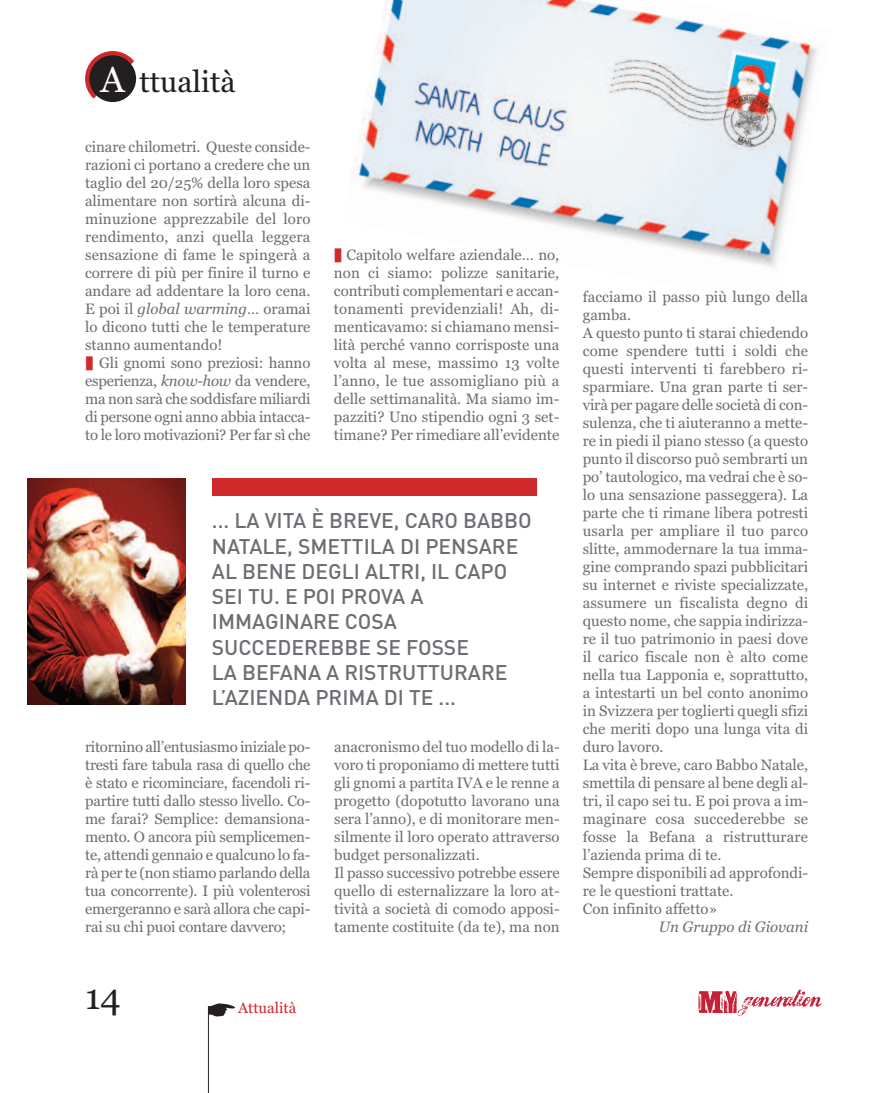
<style>
.page{position:relative;width:872px;height:1093px;background:#fff}
.page>*{position:absolute;margin:0;border:0;box-sizing:border-box;transform-origin:0 0}
.t1{font:36px "Georgia";color:#231f20}
.t2{font:30px "Georgia";color:#231f20}
.t3{font:500 21px/25.2px "DIN Pro";color:#6c6e73}
.t4{font:15px/18px "Georgia";color:#6c6e73;text-align:justify}
.t5{font:italic 15px "Georgia";color:#6c6e73}
.t6{font:15px "Georgia";color:#cf292c}
.s1{font-size:36px;color:#fff}
.s2{font-style:italic}
</style>
<div class="page">
<img style="left:351px;top:0;width:467px;height:268px">
<svg style="left:85px;top:51px;width:49px;height:48px"></svg>
<div style="left:89px;top:55px;width:47px;height:47px;background:#231f20;border-radius:50%"></div>
<hr style="left:208px;top:1006px;width:1px;height:87px;background:#231f20">
<svg style="left:698px;top:989px;width:123px;height:27px"></svg>
<svg style="left:208px;top:1003px;width:27px;height:13px"></svg>
<img style="left:27px;top:479px;width:159px;height:225px">
<div style="left:212px;top:479px;width:325px;height:17px;background:#cf292c"></div>
<h2 class="t2" style="left:100px;top:64px;width:137px"><span class="s1">A</span> ttualità</h2>
<p class="t4" style="left:85px;top:137px;width:227px">cinare chilometri. Queste conside&shy;razioni ci portano a credere che un taglio del 20/25% della loro spesa alimentare non sortirà alcuna di&shy;minuzione apprezzabile del loro rendimento, anzi quella leggera sensazione di fame le spingerà a correre di più per finire il turno e andare ad addentare la loro cena.<br>E poi il <span class="s2">global warming</span>… oramai lo dicono tutti che le temperature stanno aumentando!</p>
<p class="t4" style="left:85px;top:354px;width:227px;text-indent:14px">Gli gnomi sono preziosi: hanno esperienza, <span class="s2">know-how</span> da vendere, ma non sarà che soddisfare miliardi di persone ogni anno abbia intacca&shy;to le loro motivazioni? Per far sì che</p>
<p class="t4" style="left:334px;top:246px;width:227px;text-indent:13px">Capitolo welfare aziendale… no, non ci siamo: polizze sanitarie, contributi complementari e accan&shy;tonamenti previdenziali! Ah, di&shy;menticavamo: si chiamano mensi&shy;lità perché vanno corrisposte una volta al mese, massimo 13 volte l’anno, le tue assomigliano più a delle settimanalità. Ma siamo im&shy;pazziti? Uno stipendio ogni 3 set&shy;timane? Per rimediare all’evidente</p>
<h3 class="t3" style="left:212px;top:508px;width:321px">... LA VITA È BREVE, CARO BABBO<br>NATALE, SMETTILA DI PENSARE<br>AL BENE DEGLI ALTRI, IL CAPO<br>SEI TU. E POI PROVA A<br>IMMAGINARE COSA<br>SUCCEDEREBBE SE FOSSE<br>LA BEFANA A RISTRUTTURARE<br>L’AZIENDA PRIMA DI TE ...</h3>
<p class="t4" style="left:85px;top:738px;width:227px">ritornino all’entusiasmo iniziale po&shy;tresti fare tabula rasa di quello che è stato e ricominciare, facendoli ri&shy;partire tutti dallo stesso livello. Co&shy;me farai? Semplice: demansiona&shy;mento. O ancora più semplicemen&shy;te, attendi gennaio e qualcuno lo fa&shy;rà per te (non stiamo parlando della tua concorrente). I più volenterosi emergeranno e sarà allora che capi&shy;rai su chi puoi contare davvero;</p>
<p class="t4" style="left:334px;top:738px;width:227px;text-align:left">anacronismo del tuo modello di la&shy;voro ti proponiamo di mettere tutti gli gnomi a partita IVA e le renne a progetto (dopotutto lavorano una sera l’anno), e di monitorare men&shy;silmente il loro operato attraverso budget personalizzati.<br>Il passo successivo potrebbe essere quello di esternalizzare la loro at&shy;tività a società di comodo apposi&shy;tamente costituite (da te), ma non</p>
<h1 class="t1" style="left:85px;top:975px;width:37px">14</h1>
<p class="t6" style="left:238px;top:999px;width:60px">Attualità</p>
<p class="t4" style="left:583px;top:288px;width:227px;text-align:left">facciamo il passo più lungo della gamba.<br>A questo punto ti starai chiedendo come spendere tutti i soldi che questi interventi ti farebbero ri&shy;sparmiare. Una gran parte ti ser&shy;virà per pagare delle società di con&shy;sulenza, che ti aiuteranno a mette&shy;re in piedi il piano stesso (a questo punto il discorso può sembrarti un po’ tautologico, ma vedrai che è so&shy;lo una sensazione passeggera). La parte che ti rimane libera potresti usarla per ampliare il tuo parco slitte, ammodernare la tua imma&shy;gine comprando spazi pubblicitari su internet e riviste specializzate, assumere un fiscalista degno di questo nome, che sappia indirizza&shy;re il tuo patrimonio in paesi dove il carico fiscale non è alto come nella tua Lapponia e, soprattutto, a intestarti un bel conto anonimo in Svizzera per toglierti quegli sfizi che meriti dopo una lunga vita di duro lavoro.<br>La vita è breve, caro Babbo Natale, smettila di pensare al bene degli al&shy;tri, il capo sei tu. E poi prova a im&shy;maginare cosa succederebbe se fosse la Befana a ristrutturare l’azienda prima di te.<br>Sempre disponibili ad approfondi&shy;re le questioni trattate.<br>Con infinito affetto»</p>
<p class="t5" style="left:659px;top:918px;width:151px">Un Gruppo di Giovani</p>
</div>
